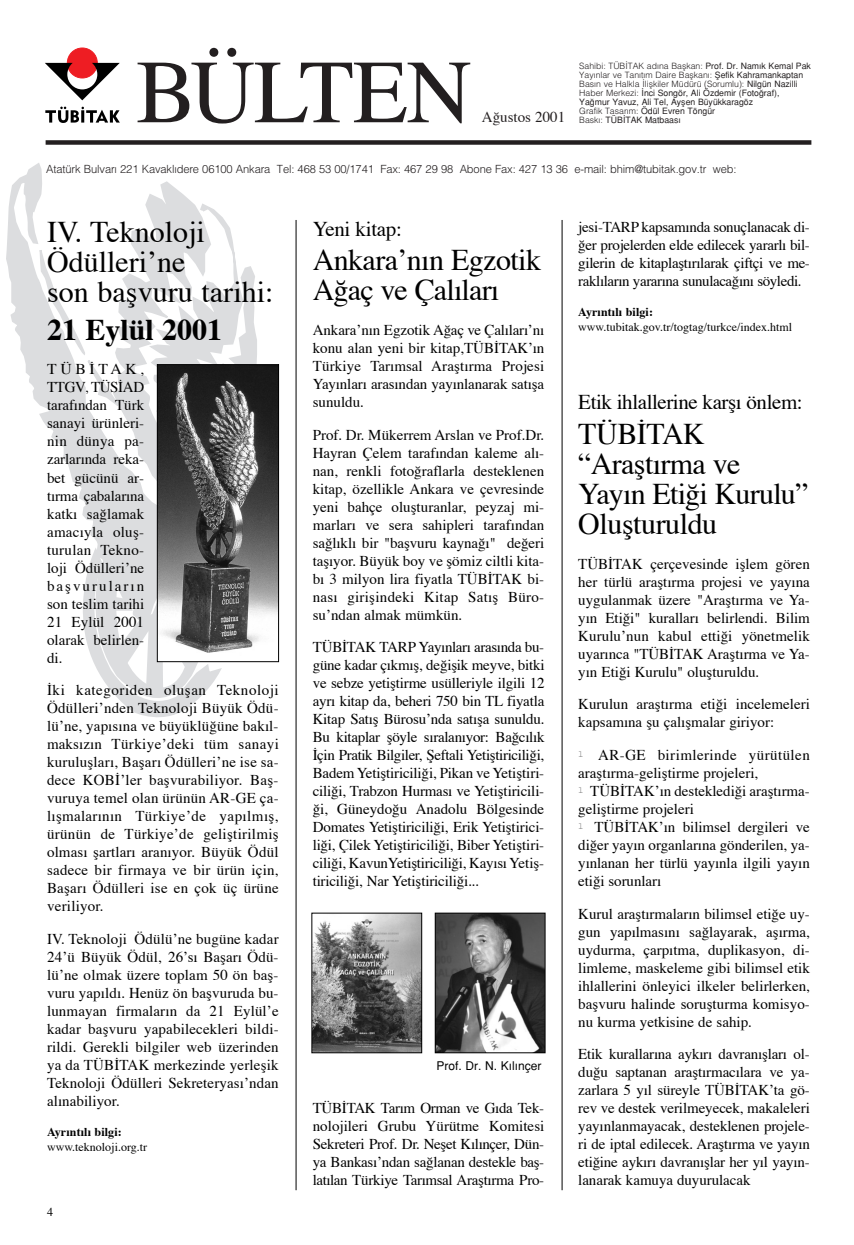
<style>
.page{position:relative;width:854px;height:1245px;background:#fff}
.page>*{position:absolute;margin:0;border:0;box-sizing:border-box;transform-origin:0 0}
.t1{font:90px "Times";letter-spacing:-.015em;color:#231f20}
.t2{font:30px/30px "Times";letter-spacing:-.02em;color:#000}
.t3{font:30px/30px "Times";color:#000}
.t4{font:700 30px "Times";color:#000}
.t5{font:21px "Times";letter-spacing:-.02em;color:#000}
.t6{font:15px/18px "Times";color:#000;text-align:justify}
.t7{font:15px/18px "Times";color:#000;text-align:justify;scale:1.05 1}
.t8{font:12px "Times";color:#000}
.t9{font:700 12px "Times";letter-spacing:.01em;color:#000}
.t10{font:500 12px "Helvetica";color:#000}
.t11{font:300 11.25px "Helvetica";letter-spacing:-.015em;color:#231f20}
.t12{font:500 8.7px/9px "Helvetica";color:#231f20}
.s1{font-weight:300}
.s2{font-family:"Times";font-weight:400;font-size:15px}
</style>
<div class="page">
<svg style="left:6px;top:163px;width:36px;height:240px;fill:#dcdddf"></svg>
<svg style="left:38px;top:180px;width:238px;height:537px"></svg>
<hr style="left:296px;top:220px;width:1px;height:969px;background:#000">
<hr style="left:561px;top:220px;width:1px;height:969px;background:#000">
<div style="left:46px;top:140px;width:765px;height:5px;background:#231f20"></div>
<div style="left:67px;top:48px;width:30px;height:30px;background:#ee1d23;border:1px solid #ee1d23;border-radius:50%"></div>
<svg style="left:45px;top:63px;width:75px;height:37px"></svg>
<svg style="left:45px;top:107px;width:75px;height:16px"></svg>
<img style="left:159px;top:366px;width:118px;height:289px">
<div style="left:157px;top:364px;width:122px;height:298px;border:1px solid #000"></div>
<img style="left:313px;top:914px;width:107px;height:136px">
<div style="left:311px;top:912px;width:111px;height:140px;border:1px solid #000"></div>
<img style="left:437px;top:914px;width:106px;height:136px">
<div style="left:435px;top:912px;width:110px;height:140px;border:1px solid #000"></div>
<h1 class="t1" style="left:136px;top:55px;width:337px">BÜLTEN</h1>
<p class="t12" style="left:579px;top:62px;width:233px"><span class="s1">Sahibi: TÜB‹TAK ad›na Baflkan:</span> Prof. Dr. Nam›k Kemal Pak <span class="s1">Yay›nlar ve Tan›t›m Daire Baflkan›:</span> fiefik Kahramankaptan <span class="s1">Bas›n ve Halkla ‹liflkiler Müdürü (Sorumlu):</span> Nilgün Nazilli <span class="s1">Haber Merkezi:</span> ‹nci Songör, Ali Özdemir (Foto¤raf), Ya¤mur Yavuz, Ali Tel, Ayflen Büyükkaragöz<br><span class="s1">Grafik Tasar›m:</span> Ödül Evren Töngür</p>
<p class="t12" style="left:482px;top:116px;width:200px"><span class="s2">Ağustos 2001</span> <span class="s1">Bask›:</span> TÜB‹TAK Matbaas›</p>
<p class="t11" style="left:46px;top:165px;width:691px">Atatürk Bulvar› 221 Kavakl›dere 06100 Ankara Tel: 468 53 00/1741 Fax: 467 29 98 Abone Fax: 427 13 36 e-mail: bhim@tubitak.gov.tr web:</p>
<h2 class="t3" style="left:47px;top:219px;width:228px">IV. Teknoloji<br>Ödülleri’ne<br>son başvuru tarihi:</h2>
<h2 class="t4" style="left:47px;top:317px;width:176px">21 Eylül 2001</h2>
<p class="t7" style="left:47px;top:361px;width:94px">TÜBİTAK, TTGV, TÜSİAD tarafından Türk sanayi ürünleri&shy;nin dünya pa&shy;zarlarında reka&shy;bet gücünü ar&shy;tırma çabalarına katkı sağlamak amacıyla oluş&shy;turulan Tekno&shy;loji Ödülleri’ne başvuruların son teslim tarihi 21 Eylül 2001 olarak belirlen&shy;di.</p>
<p class="t6" style="left:47px;top:682px;width:233px">İki kategoriden oluşan Teknoloji Ödülleri’nden Teknoloji Büyük Ödü&shy;lü’ne, yapısına ve büyüklüğüne bakıl&shy;maksızın Türkiye’deki tüm sanayi kuruluşları, Başarı Ödülleri’ne ise sa&shy;dece KOBİ’ler başvurabiliyor. Baş&shy;vuruya temel olan ürünün AR-GE ça&shy;lışmalarının Türkiye’de yapılmış, ürünün de Türkiye’de geliştirilmiş olması şartları aranıyor. Büyük Ödül sadece bir firmaya ve bir ürün için, Başarı Ödülleri ise en çok üç ürüne veriliyor.</p>
<p class="t6" style="left:47px;top:930px;width:233px">IV. Teknoloji Ödülü’ne bugüne kadar 24’ü Büyük Ödül, 26’sı Başarı Ödü&shy;lü’ne olmak üzere toplam 50 ön baş&shy;vuru yapıldı. Henüz ön başvuruda bu&shy;lunmayan firmaların da 21 Eylül’e kadar başvuru yapabilecekleri bildi&shy;rildi. Gerekli bilgiler web üzerinden ya da TÜBİTAK merkezinde yerleşik Teknoloji Ödülleri Sekreteryası’ndan alınabiliyor.</p>
<p class="t9" style="left:47px;top:1126px;width:76px">Ayrıntılı bilgi:</p>
<p class="t8" style="left:47px;top:1141px;width:101px">www.teknoloji.org.tr</p>
<p class="t8" style="left:47px;top:1207px;width:7px">4</p>
<h3 class="t5" style="left:313px;top:220px;width:91px">Yeni kitap:</h3>
<h2 class="t2" style="left:313px;top:248px;width:230px">Ankara’nın Egzotik<br>Ağaç ve Çalıları</h2>
<p class="t6" style="left:313px;top:322px;width:233px">Ankara’nın Egzotik Ağaç ve Çalıları’nı konu alan yeni bir kitap,TÜBİTAK’ın Türkiye Tarımsal Araştırma Projesi Yayınları arasından yayınlanarak satışa sunuldu.</p>
<p class="t6" style="left:313px;top:427px;width:233px">Prof. Dr. Mükerrem Arslan ve Prof.Dr.<br>Hayran Çelem tarafından kaleme alı&shy;nan, renkli fotoğraflarla desteklenen kitap, özellikle Ankara ve çevresinde yeni bahçe oluşturanlar, peyzaj mi&shy;marları ve sera sahipleri tarafından sağlıklı bir "başvuru kaynağı" değeri taşıyor. Büyük boy ve şömiz ciltli kita&shy;bı 3 milyon lira fiyatla TÜBİTAK bi&shy;nası girişindeki Kitap Satış Büro&shy;su’ndan almak mümkün.</p>
<p class="t6" style="left:313px;top:639px;width:233px">TÜBİTAK TARP Yayınları arasında bu&shy;güne kadar çıkmış, değişik meyve, bitki ve sebze yetiştirme usülleriyle ilgili 12 ayrı kitap da, beheri 750 bin TL fiyatla Kitap Satış Bürosu’nda satışa sunuldu.<br>Bu kitaplar şöyle sıralanıyor: Bağcılık İçin Pratik Bilgiler, Şeftali Yetiştiriciliği, Badem Yetiştiriciliği, Pikan ve Yetiştiri&shy;ciliği, Trabzon Hurması ve Yetiştiricili&shy;ği, Güneydoğu Anadolu Bölgesinde Domates Yetiştiriciliği, Erik Yetiştirici&shy;liği, Çilek Yetiştiriciliği, Biber Yetiştiri&shy;ciliği, KavunYetiştiriciliği, Kayısı Yetiş&shy;tiriciliği, Nar Yetiştiriciliği...</p>
<p class="t10" style="left:436px;top:1061px;width:106px">Prof. Dr. N. K›l›nçer</p>
<p class="t6" style="left:313px;top:1100px;width:233px">TÜBİTAK Tarım Orman ve Gıda Tek&shy;nolojileri Grubu Yürütme Komitesi Sekreteri Prof. Dr. Neşet Kılınçer, Dün&shy;ya Bankası’ndan sağlanan destekle baş&shy;latılan Türkiye Tarımsal Araştırma Pro-</p>
<p class="t6" style="left:578px;top:219px;width:233px">jesi-TARP kapsamında sonuçlanacak di&shy;ğer projelerden elde edilecek yararlı bil&shy;gilerin de kitaplaştırılarak çiftçi ve me&shy;raklıların yararına sunulacağını söyledi.</p>
<p class="t9" style="left:578px;top:307px;width:76px">Ayrıntılı bilgi:</p>
<p class="t8" style="left:578px;top:322px;width:215px">www.tubitak.gov.tr/togtag/turkce/index.html</p>
<h3 class="t5" style="left:578px;top:393px;width:226px">Etik ihlallerine karşı önlem:</h3>
<h2 class="t2" style="left:578px;top:421px;width:232px">TÜBİTAK “Araştırma ve<br>Yayın Etiği Kurulu”<br>Oluşturuldu</h2>
<p class="t6" style="left:578px;top:555px;width:233px">TÜBİTAK çerçevesinde işlem gören her türlü araştırma projesi ve yayına uygulanmak üzere "Araştırma ve Ya&shy;yın Etiği" kuralları belirlendi. Bilim Kurulu’nun kabul ettiği yönetmelik uyarınca "TÜBİTAK Araştırma ve Ya&shy;yın Etiği Kurulu" oluşturuldu.</p>
<p class="t6" style="left:578px;top:696px;width:233px">Kurulun araştırma etiği incelemeleri kapsamına şu çalışmalar giriyor:</p>
<p class="t6" style="left:578px;top:747px;width:233px;text-align:left"><sup>l</sup> AR-GE birimlerinde yürütülen araştırma-geliştirme projeleri,<br><sup>l</sup> TÜBİTAK’ın desteklediği araştırma&shy;geliştirme projeleri<br><sup>l</sup> TÜBİTAK’ın bilimsel dergileri ve diğer yayın organlarına gönderilen, ya&shy;yınlanan her türlü yayınla ilgili yayın etiği sorunları</p>
<p class="t6" style="left:578px;top:905px;width:233px">Kurul araştırmaların bilimsel etiğe uy&shy;gun yapılmasını sağlayarak, aşırma, uydurma, çarpıtma, duplikasyon, di&shy;limleme, maskeleme gibi bilimsel etik ihlallerini önleyici ilkeler belirlerken, başvuru halinde soruşturma komisyo&shy;nu kurma yetkisine de sahip.</p>
<p class="t6" style="left:578px;top:1046px;width:233px">Etik kurallarına aykırı davranışları ol&shy;duğu saptanan araştırmacılara ve ya&shy;zarlara 5 yıl süreyle TÜBİTAK’ta gö&shy;rev ve destek verilmeyecek, makaleleri yayınlanmayacak, desteklenen projele&shy;ri de iptal edilecek. Araştırma ve yayın etiğine aykırı davranışlar her yıl yayın&shy;lanarak kamuya duyurulacak</p>
</div>
